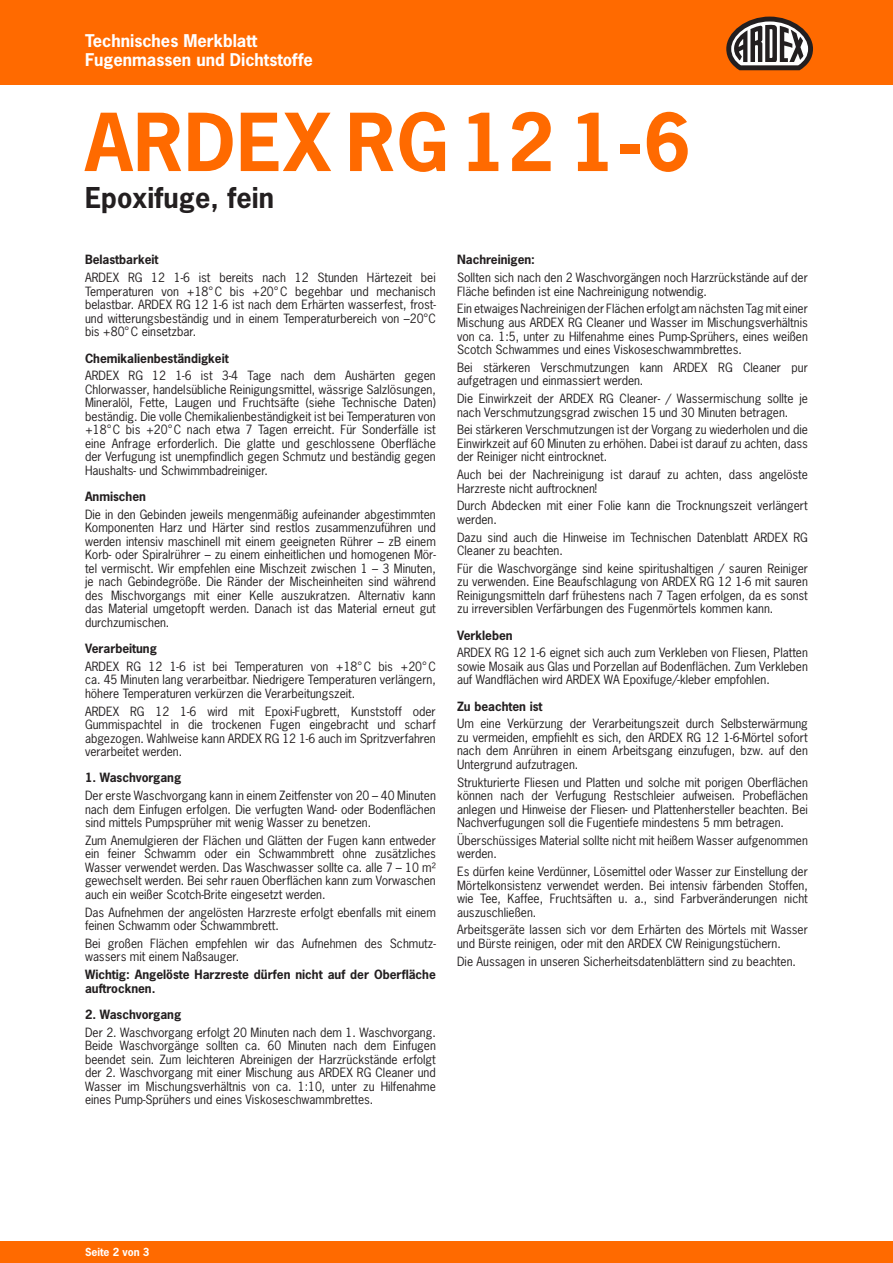
<style>
.page{position:relative;width:893px;height:1263px;background:#fff}
.page>*{position:absolute;margin:0;border:0;box-sizing:border-box;transform-origin:0 0}
.Titel{font:700 75px "News Gothic Std";letter-spacing:.015em;color:#ff6a00}
.Untertitel{font:700 27px "News Gothic Std";letter-spacing:.005em;color:#231f20}
.t1{font:700 16.5px/19.5px "News Gothic Std";color:#fff}
.Fliesstext{font:12px/13.5px "News Gothic Std";color:#231f20;text-align:justify}
.Subheads{font:700 12px "News Gothic Std";color:#231f20}
.Fliesstext-2{font:700 12px/13.5px "News Gothic Std";color:#231f20}
.t2{font:700 10.5px "News Gothic Std";color:#fff}
</style>
<div class="page">
<div style="left:0;top:0;width:893px;height:85px;background:#ff6a00"></div>
<div style="left:0;top:1242px;width:893px;height:21px;background:#ff6a00"></div>
<svg style="left:726px;top:17px;width:87px;height:53px"></svg>
<h3 class="t1" style="left:85px;top:31px;width:229px">Technisches Merkblatt<br>Fugenmassen und Dichtstoffe</h3>
<p class="Titel" style="left:85px;top:93px;width:607px">ARDEX RG12 1-6</p>
<p class="Untertitel" style="left:85px;top:180px;width:191px">Epoxifuge, fein</p>
<p class="Subheads" style="left:85px;top:252px;width:75px">Belastbarkeit</p>
<p class="Fliesstext" style="left:85px;top:271px;width:352px">ARDEX RG 12 1-6 ist bereits nach 12 Stunden Härtezeit bei Temperaturen von +18°C bis +20°C begehbar und mechanisch belastbar. ARDEX RG 12 1-6 ist nach dem Erhärten wasserfest, frost&shy;und witterungsbeständig und in einem Temperaturbereich von –20°C bis +80°C einsetzbar.</p>
<p class="Subheads" style="left:85px;top:350px;width:145px">Chemikalienbeständigkeit</p>
<p class="Fliesstext" style="left:85px;top:369px;width:352px">ARDEX RG 12 1-6 ist 3-4 Tage nach dem Aushärten gegen Chlorwasser, handelsübliche Reinigungsmittel, wässrige Salzlösungen, Mineralöl, Fette, Laugen und Fruchtsäfte (siehe Technische Daten) beständig. Die volle Chemikalienbeständigkeit ist bei Temperaturen von +18°C bis +20°C nach etwa 7 Tagen erreicht. Für Sonderfälle ist eine Anfrage erforderlich. Die glatte und geschlossene Oberfläche der Verfugung ist unempfindlich gegen Schmutz und beständig gegen Haushalts- und Schwimmbadreiniger.</p>
<p class="Subheads" style="left:85px;top:488px;width:62px">Anmischen</p>
<p class="Fliesstext" style="left:85px;top:507px;width:352px">Die in den Gebinden jeweils mengenmäßig aufeinander abgestimmten Komponenten Harz und Härter sind restlos zusammenzuführen und werden intensiv maschinell mit einem geeigneten Rührer – zB einem Korb- oder Spiralrührer – zu einem einheitlichen und homogenen Mör&shy;tel vermischt. Wir empfehlen eine Mischzeit zwischen 1 – 3 Minuten, je nach Gebindegröße. Die Ränder der Mischeinheiten sind während des Mischvorgangs mit einer Kelle auszukratzen. Alternativ kann das Material umgetopft werden. Danach ist das Material erneut gut durchzumischen.</p>
<p class="Subheads" style="left:85px;top:640px;width:73px">Verarbeitung</p>
<p class="Fliesstext" style="left:85px;top:659px;width:352px">ARDEX RG 12 1-6 ist bei Temperaturen von +18°C bis +20°C ca. 45 Minuten lang verarbeitbar. Niedrigere Temperaturen verlängern, höhere Temperaturen verkürzen die Verarbeitungszeit.</p>
<p class="Fliesstext" style="left:85px;top:704px;width:352px">ARDEX RG 12 1-6 wird mit Epoxi-Fugbrett, Kunststoff oder Gummispachtel in die trockenen Fugen eingebracht und scharf abgezogen. Wahlweise kann ARDEX RG 12 1-6 auch im Spritzverfahren verarbeitet werden.</p>
<p class="Subheads" style="left:85px;top:770px;width:98px">1. Waschvorgang</p>
<p class="Fliesstext" style="left:85px;top:789px;width:352px">Der erste Waschvorgang kann in einem Zeitfenster von 20 – 40 Minuten nach dem Einfugen erfolgen. Die verfugten Wand- oder Bodenflächen sind mittels Pumpsprüher mit wenig Wasser zu benetzen.</p>
<p class="Fliesstext" style="left:85px;top:833px;width:352px">Zum Anemulgieren der Flächen und Glätten der Fugen kann entweder ein feiner Schwamm oder ein Schwammbrett ohne zusätzliches Wasser verwendet werden. Das Waschwasser sollte ca. alle 7 – 10 m² gewechselt werden. Bei sehr rauen Oberflächen kann zum Vorwaschen auch ein weißer Scotch-Brite eingesetzt werden.</p>
<p class="Fliesstext" style="left:85px;top:905px;width:352px">Das Aufnehmen der angelösten Harzreste erfolgt ebenfalls mit einem feinen Schwamm oder Schwammbrett.</p>
<p class="Fliesstext" style="left:85px;top:936px;width:352px">Bei großen Flächen empfehlen wir das Aufnehmen des Schmutz&shy;wassers mit einem Naßsauger.</p>
<p class="Fliesstext-2" style="left:85px;top:968px;width:352px">Wichtig: Angelöste Harzreste dürfen nicht auf der Oberfläche auftrocknen.</p>
<p class="Subheads" style="left:85px;top:1006px;width:98px">2. Waschvorgang</p>
<p class="Fliesstext" style="left:85px;top:1025px;width:352px">Der 2. Waschvorgang erfolgt 20 Minuten nach dem 1. Waschvorgang.<br>Beide Waschvorgänge sollten ca. 60 Minuten nach dem Einfugen beendet sein. Zum leichteren Abreinigen der Harzrückstände erfolgt der 2. Waschvorgang mit einer Mischung aus ARDEX RG Cleaner und Wasser im Mischungsverhältnis von ca. 1:10, unter zu Hilfenahme eines Pump-Sprühers und eines Viskoseschwammbrettes.</p>
<p class="Subheads" style="left:457px;top:252px;width:79px">Nachreinigen:</p>
<p class="Fliesstext" style="left:457px;top:271px;width:352px">Sollten sich nach den 2 Waschvorgängen noch Harzrückstände auf der<br>Fläche befinden ist eine Nachreinigung notwendig.</p>
<p class="Fliesstext" style="left:457px;top:302px;width:352px">Ein etwaiges Nachreinigen der Flächen erfolgt am nächsten Tag mit einer Mischung aus ARDEX RG Cleaner und Wasser im Mischungsverhältnis von ca. 1:5, unter zu Hilfenahme eines Pump-Sprühers, eines weißen Scotch Schwammes und eines Viskoseschwammbrettes.</p>
<p class="Fliesstext" style="left:457px;top:360px;width:352px">Bei stärkeren Verschmutzungen kann ARDEX RG Cleaner pur aufgetragen und einmassiert werden.</p>
<p class="Fliesstext" style="left:457px;top:392px;width:352px">Die Einwirkzeit der ARDEX RG Cleaner- / Wassermischung sollte je nach Verschmutzungsgrad zwischen 15 und 30 Minuten betragen.</p>
<p class="Fliesstext" style="left:457px;top:423px;width:352px">Bei stärkeren Verschmutzungen ist der Vorgang zu wiederholen und die Einwirkzeit auf 60 Minuten zu erhöhen. Dabei ist darauf zu achten, dass der Reiniger nicht eintrocknet.</p>
<p class="Fliesstext" style="left:457px;top:468px;width:352px">Auch bei der Nachreinigung ist darauf zu achten, dass angelöste<br>Harzreste nicht auftrocknen!</p>
<p class="Fliesstext" style="left:457px;top:499px;width:352px">Durch Abdecken mit einer Folie kann die Trocknungszeit verlängert werden.</p>
<p class="Fliesstext" style="left:457px;top:530px;width:352px">Dazu sind auch die Hinweise im Technischen Datenblatt ARDEX RG<br>Cleaner zu beachten.</p>
<p class="Fliesstext" style="left:457px;top:561px;width:352px">Für die Waschvorgänge sind keine spiritushaltigen / sauren Reiniger zu verwenden. Eine Beaufschlagung von ARDEX RG 12 1-6 mit sauren Reinigungsmitteln darf frühestens nach 7 Tagen erfolgen, da es sonst zu irreversiblen Verfärbungen des Fugenmörtels kommen kann.</p>
<p class="Subheads" style="left:457px;top:627px;width:57px">Verkleben</p>
<p class="Fliesstext" style="left:457px;top:646px;width:352px">ARDEX RG 12 1-6 eignet sich auch zum Verkleben von Fliesen, Platten sowie Mosaik aus Glas und Porzellan auf Bodenflächen. Zum Verkleben auf Wandflächen wird ARDEX WA Epoxifuge/-kleber empfohlen.</p>
<p class="Subheads" style="left:457px;top:698px;width:87px">Zu beachten ist</p>
<p class="Fliesstext" style="left:457px;top:717px;width:352px">Um eine Verkürzung der Verarbeitungszeit durch Selbsterwärmung zu vermeiden, empfiehlt es sich, den ARDEX RG 12 1-6-Mörtel sofort nach dem Anrühren in einem Arbeitsgang einzufugen, bzw. auf den Untergrund aufzutragen.</p>
<p class="Fliesstext" style="left:457px;top:775px;width:352px">Strukturierte Fliesen und Platten und solche mit porigen Oberflächen können nach der Verfugung Restschleier aufweisen. Probeflächen anlegen und Hinweise der Fliesen- und Plattenhersteller beachten. Bei Nachverfugungen soll die Fugentiefe mindestens 5 mm betragen.</p>
<p class="Fliesstext" style="left:457px;top:833px;width:352px">Überschüssiges Material sollte nicht mit heißem Wasser aufgenommen werden.</p>
<p class="Fliesstext" style="left:457px;top:865px;width:352px">Es dürfen keine Verdünner, Lösemittel oder Wasser zur Einstellung der Mörtelkonsistenz verwendet werden. Bei intensiv färbenden Stoffen, wie Tee, Kaffee, Fruchtsäften u. a., sind Farbveränderungen nicht auszuschließen.</p>
<p class="Fliesstext" style="left:457px;top:923px;width:352px">Arbeitsgeräte lassen sich vor dem Erhärten des Mörtels mit Wasser und Bürste reinigen, oder mit den ARDEX CW Reinigungstüchern.</p>
<p class="Fliesstext" style="left:457px;top:954px;width:340px">Die Aussagen in unseren Sicherheitsdatenblättern sind zu beachten.</p>
<p class="t2" style="left:85px;top:1245px;width:66px">Seite 2 von 3</p>
</div>
